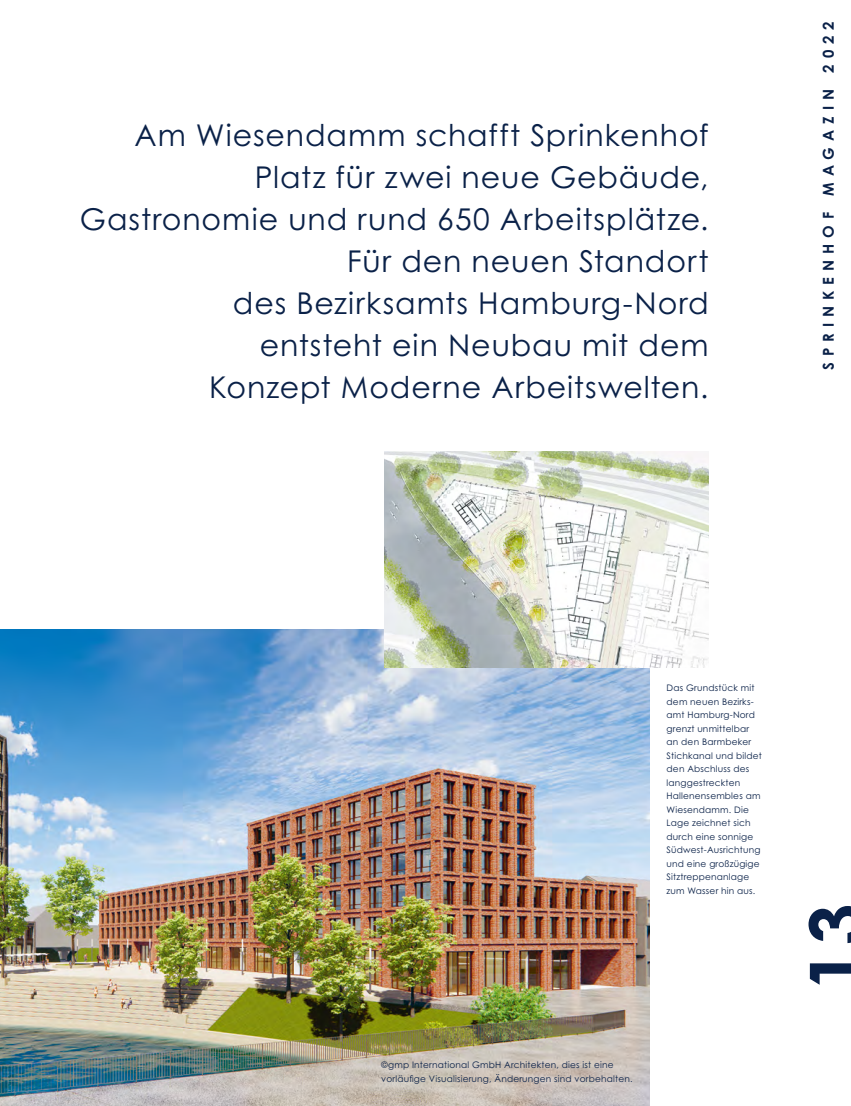
<style>
.page{position:relative;width:851px;height:1106px;background:#fff}
.page>*{position:absolute;margin:0;border:0;box-sizing:border-box;transform-origin:0 0}
.t1{font:700 75px "Century Gothic Pro";color:#0a2148}
.t2{font:30px/42px "Century Gothic Pro";letter-spacing:.03em;color:#0a2148;text-align:right}
.t3{font:700 15px "Century Gothic Pro";letter-spacing:.4em;color:#0a2148}
.t4{font:9px/13.5px "Century Gothic Pro";letter-spacing:.02em;color:#0a2148}
</style>
<div class="page">
<img style="left:0;top:629px;width:649px;height:477px">
<img style="left:384px;top:452px;width:324px;height:216px">
<h2 class="t2" style="left:80px;top:114px;width:630px">Am Wiesendamm schafft Sprinkenhof<br>Platz für zwei neue Gebäude,<br>Gastronomie und rund 650 Arbeitsplätze.<br>Für den neuen Standort<br>des Bezirksamts Hamburg-Nord<br>entsteht ein Neubau mit dem<br>Konzept Moderne Arbeitswelten.</h2>
<h3 class="t3" style="left:819px;top:370px;width:350px;rotate:-90deg">SPRINKENHOF MAGAZIN 2022</h3>
<p class="t4" style="left:666px;top:681px;width:97px">Das Grundstück mit dem neuen Bezirks&shy;amt Hamburg-Nord grenzt unmittelbar an den Barmbeker<br>Stichkanal und bildet den Abschluss des langgestreckten<br>Hallenensembles am<br>Wiesendamm. Die<br>Lage zeichnet sich durch eine sonnige<br>Südwest-Ausrichtung und eine großzügige<br>Sitztreppenanlage zum Wasser hin aus.</p>
<p class="t4" style="left:381px;top:1058px;width:253px">©gmp International GmbH Architekten, dies ist eine vorläufige Visualisierung, Änderungen sind vorbehalten.</p>
<h1 class="t1" style="left:789px;top:991px;width:89px;rotate:-90deg">13</h1>
</div>
